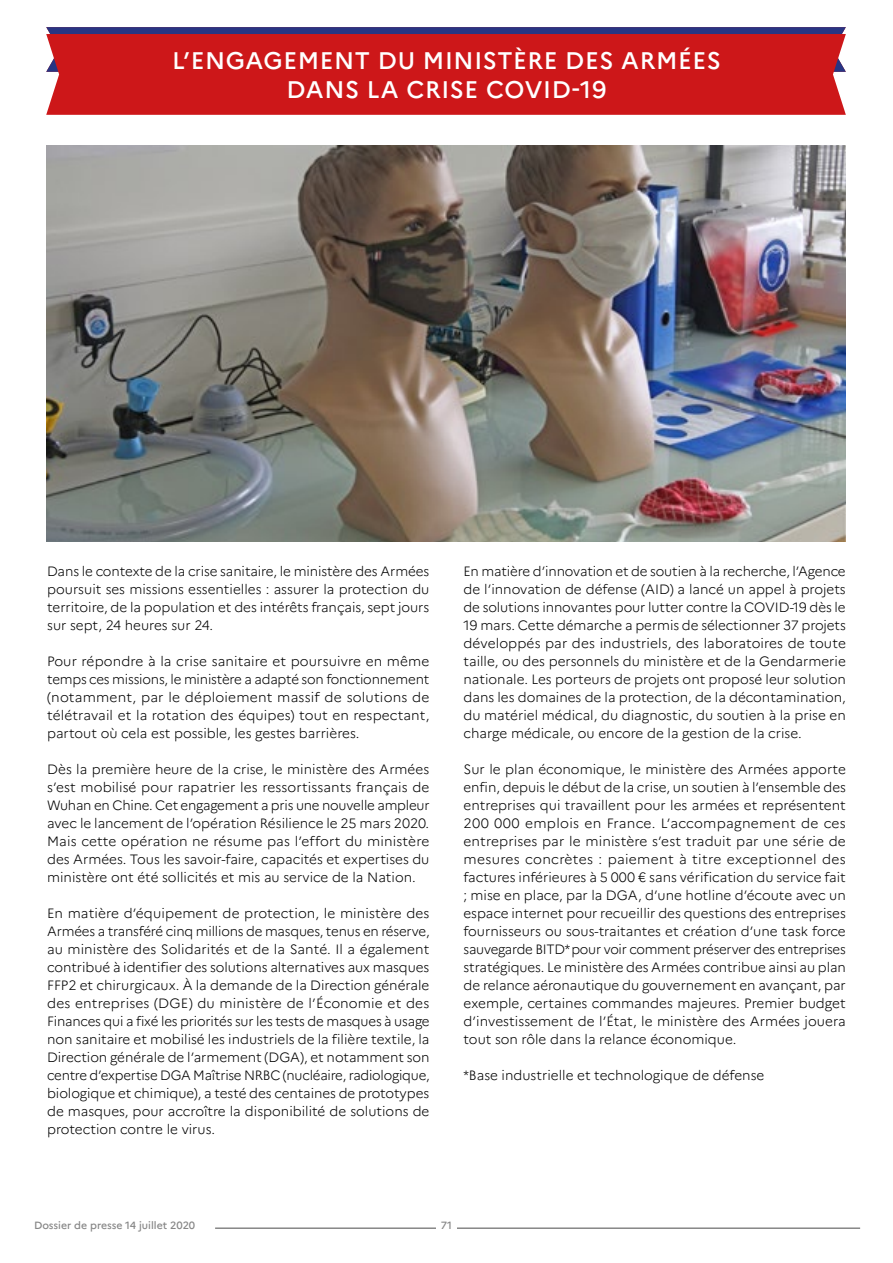
<style>
.page{position:relative;width:893px;height:1263px;background:#fff}
.page>*{position:absolute;margin:0;border:0;box-sizing:border-box;transform-origin:0 0}
.t1{font:500 24px/28.8px "Marianne";letter-spacing:.025em;color:#fff;text-align:center}
.t2{font:300 13.5px/18px "Marianne";color:#000;text-align:justify}
.t3{font:500 10.5px "Marianne";color:#878787}
</style>
<div class="page">
<hr style="left:215px;top:1227px;width:221px;height:2px;background:#878787">
<hr style="left:457px;top:1227px;width:403px;height:2px;background:#878787">
<img style="left:46px;top:146px;width:800px;height:395px">
<svg style="left:46px;top:27px;width:800px;height:7px"></svg>
<div style="left:46px;top:34px;width:800px;height:81px;background:#cd1719"></div>
<h1 class="t1" style="left:172px;top:46px;width:550px">L’ENGAGEMENT DU MINISTÈRE DES ARMÉES<br>DANS LA CRISE COVID-19</h1>
<p class="t2" style="left:47px;top:562px;width:384px">Dans le contexte de la crise sanitaire, le ministère des Armées poursuit ses missions essentielles : assurer la protection du territoire, de la population et des intérêts français, sept jours sur sept, 24 heures sur 24.</p>
<p class="t2" style="left:47px;top:652px;width:384px">Pour répondre à la crise sanitaire et poursuivre en même temps ces missions, le ministère a adapté son fonctionnement (notamment, par le déploiement massif de solutions de télétravail et la rotation des équipes) tout en respectant, partout où cela est possible, les gestes barrières.</p>
<p class="t2" style="left:47px;top:760px;width:384px">Dès la première heure de la crise, le ministère des Armées s’est mobilisé pour rapatrier les ressortissants français de Wuhan en Chine. Cet engagement a pris une nouvelle ampleur avec le lancement de l’opération Résilience le 25 mars 2020.<br>Mais cette opération ne résume pas l’effort du ministère des Armées. Tous les savoir-faire, capacités et expertises du ministère ont été sollicités et mis au service de la Nation.</p>
<p class="t2" style="left:47px;top:904px;width:384px">En matière d’équipement de protection, le ministère des Armées a transféré cinq millions de masques, tenus en réserve, au ministère des Solidarités et de la Santé. Il a également contribué à identifier des solutions alternatives aux masques FFP2 et chirurgicaux. À la demande de la Direction générale des entreprises (DGE) du ministère de l’Économie et des Finances qui a fixé les priorités sur les tests de masques à usage non sanitaire et mobilisé les industriels de la filière textile, la Direction générale de l’armement (DGA), et notamment son centre d’expertise DGA Maîtrise NRBC (nucléaire, radiologique, biologique et chimique), a testé des centaines de prototypes de masques, pour accroître la disponibilité de solutions de protection contre le virus.</p>
<p class="t2" style="left:463px;top:562px;width:384px">En matière d’innovation et de soutien à la recherche, l’Agence de l’innovation de défense (AID) a lancé un appel à projets de solutions innovantes pour lutter contre la COVID-19 dès le 19 mars. Cette démarche a permis de sélectionner 37 projets développés par des industriels, des laboratoires de toute taille, ou des personnels du ministère et de la Gendarmerie nationale. Les porteurs de projets ont proposé leur solution dans les domaines de la protection, de la décontamination, du matériel médical, du diagnostic, du soutien à la prise en charge médicale, ou encore de la gestion de la crise.</p>
<p class="t2" style="left:463px;top:760px;width:384px">Sur le plan économique, le ministère des Armées apporte enfin, depuis le début de la crise, un soutien à l’ensemble des entreprises qui travaillent pour les armées et représentent 200 000 emplois en France. L’accompagnement de ces entreprises par le ministère s’est traduit par une série de mesures concrètes : paiement à titre exceptionnel des factures inférieures à 5 000 € sans vérification du service fait ; mise en place, par la DGA, d’une hotline d’écoute avec un espace internet pour recueillir des questions des entreprises fournisseurs ou sous-traitantes et création d’une task force sauvegarde BITD* pour voir comment préserver des entreprises stratégiques. Le ministère des Armées contribue ainsi au plan de relance aéronautique du gouvernement en avançant, par exemple, certaines commandes majeures. Premier budget d’investissement de l’État, le ministère des Armées jouera tout son rôle dans la relance économique.</p>
<p class="t2" style="left:463px;top:1066px;width:302px">*Base industrielle et technologique de défense</p>
<p class="t3" style="left:34px;top:1219px;width:163px">Dossier de presse 14 juillet 2020</p>
<p class="t3" style="left:441px;top:1219px;width:13px">71</p>
</div>
